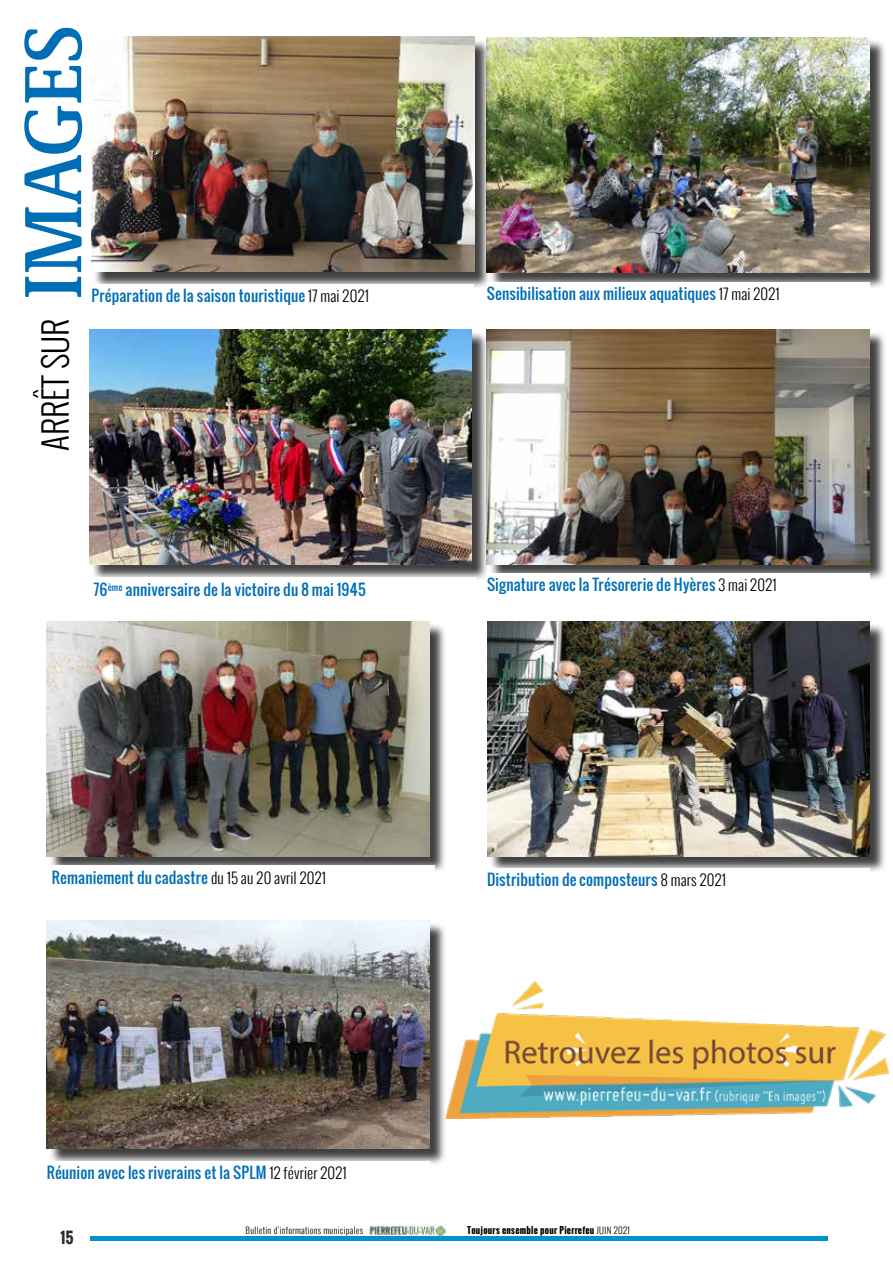
<style>
.page{position:relative;width:893px;height:1263px;background:#fff}
.page>*{position:absolute;margin:0;border:0;box-sizing:border-box;transform-origin:0 0}
.t1{font:500 condensed 84px "Demos Next Pro";color:#006eb7}
.t2{font:300 33px "Oswald";color:#000}
.t3{font:15px "Oswald";letter-spacing:.01em;color:#006eb6}
.t4{font:700 15px "Oswald";color:#2d2d2c}
.t5{font:700 9px "Oswald";letter-spacing:.03em;color:#000}
.t6{font:300 9px "Oswald";letter-spacing:.03em;color:#000}
.s1{font-weight:300;color:#000}
.s2{font-weight:300}
</style>
<div class="page">
<div style="left:489px;top:331px;width:397px;height:250px;background:#000;opacity:.75"></div>
<img style="left:487px;top:329px;width:382px;height:235px">
<div style="left:91px;top:331px;width:398px;height:250px;background:#000;opacity:.75"></div>
<img style="left:89px;top:329px;width:383px;height:235px">
<div style="left:49px;top:624px;width:398px;height:250px;background:#000;opacity:.75"></div>
<img style="left:47px;top:621px;width:383px;height:236px">
<div style="left:489px;top:39px;width:397px;height:250px;background:#000;opacity:.75"></div>
<img style="left:487px;top:37px;width:382px;height:235px">
<div style="left:94px;top:39px;width:397px;height:250px;background:#000;opacity:.75"></div>
<img style="left:91px;top:37px;width:383px;height:235px">
<div style="left:91px;top:284px;width:383px;height:26px;background:#fff"></div>
<div style="left:90px;top:1236px;width:737px;height:5px;background:#0092cd"></div>
<img style="left:368px;top:1224px;width:78px;height:14px">
<div style="left:49px;top:922px;width:398px;height:243px;background:#000;opacity:.75"></div>
<img style="left:47px;top:920px;width:383px;height:228px">
<div style="left:47px;top:1161px;width:383px;height:26px;background:#fff"></div>
<div style="left:489px;top:624px;width:398px;height:250px;background:#000;opacity:.75"></div>
<img style="left:487px;top:621px;width:383px;height:236px">
<div style="left:487px;top:868px;width:383px;height:26px;background:#fff"></div>
<div style="left:487px;top:573px;width:383px;height:26px;background:#fff"></div>
<div style="left:94px;top:578px;width:382px;height:26px;background:#fff"></div>
<div style="left:52px;top:866px;width:383px;height:26px;background:#fff"></div>
<div style="left:487px;top:282px;width:382px;height:27px;background:#fff"></div>
<img style="left:446px;top:981px;width:443px;height:138px">
<h1 class="t1" style="left:-5px;top:299px;width:275px;rotate:-90deg">IMAGES</h1>
<h2 class="t2" style="left:31px;top:451px;width:134px;rotate:-90deg">ARRÊT SUR</h2>
<p class="t3" style="left:91px;top:284px;width:279px">Préparation de la saison touristique <span class="s1">17 mai 2021</span></p>
<p class="t3" style="left:94px;top:578px;width:274px">76<sup>ème</sup> anniversaire de la victoire du 8 mai 1945</p>
<p class="t3" style="left:52px;top:866px;width:276px">Remaniement du cadastre <span class="s1">du 15 au 20 avril 2021</span></p>
<p class="t3" style="left:47px;top:1162px;width:301px">Réunion avec les riverains et la SPLM <span class="s1">12 février 2021</span></p>
<p class="t3" style="left:487px;top:283px;width:294px">Sensibilisation aux milieux aquatiques <span class="s1">17 mai 2021</span></p>
<p class="t3" style="left:487px;top:573px;width:291px">Signature avec la Trésorerie de Hyères <span class="s1">3 mai 2021</span></p>
<p class="t3" style="left:487px;top:868px;width:241px">Distribution de composteurs <span class="s1">8 mars 2021</span></p>
<p class="t4" style="left:61px;top:1227px;width:15px">15</p>
<p class="t6" style="left:246px;top:1224px;width:119px">Bulletin d’informations municipales</p>
<p class="t5" style="left:467px;top:1224px;width:164px">Toujours ensemble pour Pierrefeu <span class="s2">JUIN 2021</span></p>
</div>
